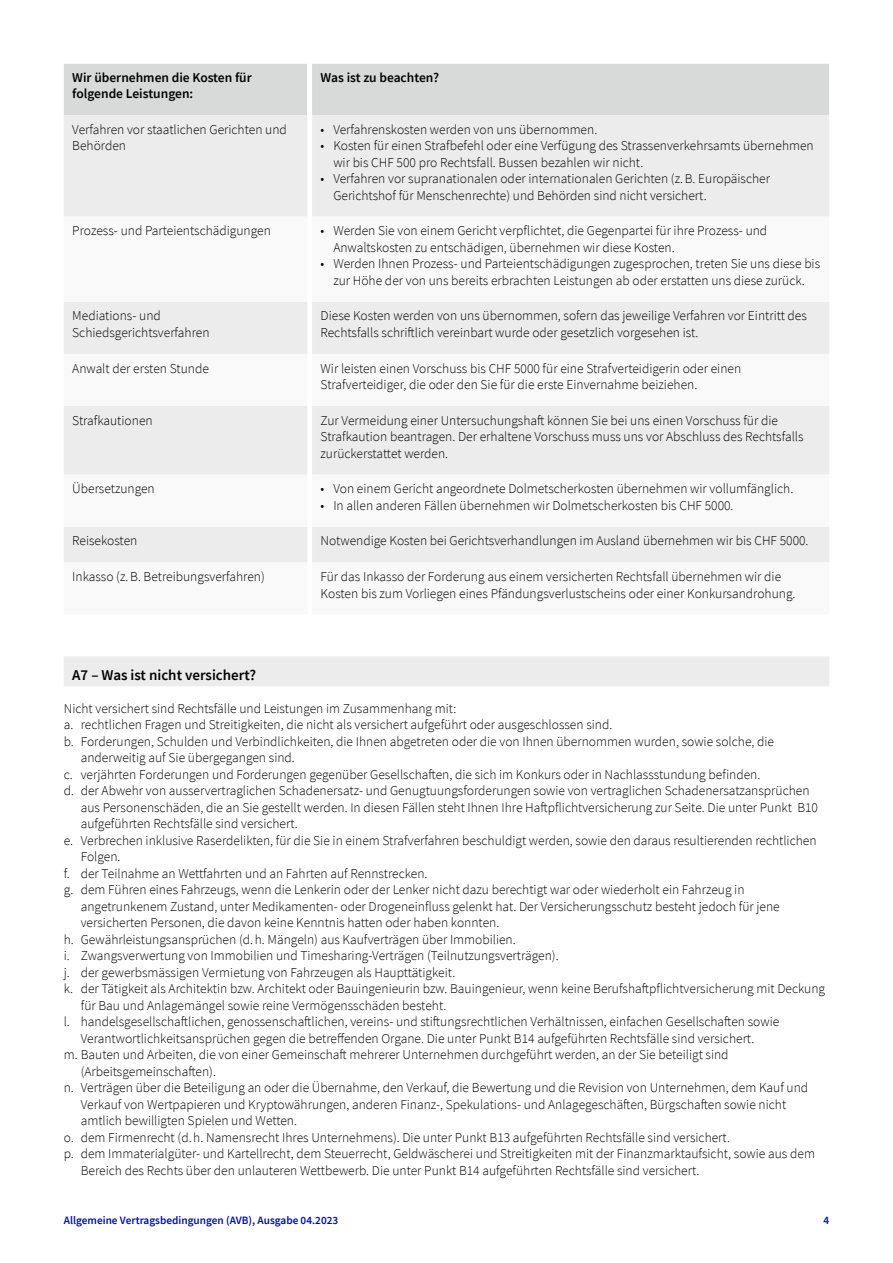
<style>
.page{position:relative;width:893px;height:1263px;background:#fff}
.page>*{position:absolute;margin:0;border:0;box-sizing:border-box;transform-origin:0 0}
.t1{font:600 15px "Source Sans Pro";color:#000}
.t2{font:300 13.5px/16.5px "Source Sans Pro";color:#000}
.t3{font:600 13.5px/15.5px "Source Sans Pro";color:#000}
.t4{font:600 11.25px "Source Sans Pro";color:#00109f}
</style>
<div class="page">
<div style="left:64px;top:656px;width:765px;height:30px;background:#ececec"></div>
<svg style="left:64px;top:64px;width:765px;height:498px"></svg>
<p class="t3" style="left:72px;top:70px;width:181px">Wir übernehmen die Kosten für folgende Leistungen:</p>
<p class="t3" style="left:321px;top:70px;width:120px">Was ist zu beachten?</p>
<p class="t2" style="left:72px;top:121px;width:216px">Verfahren vor staatlichen Gerichten und<br>Behörden</p>
<p class="t2" style="left:321px;top:121px;width:278px">• Verfahrenskosten werden von uns übernommen.</p>
<p class="t2" style="left:333px;top:137px;width:482px;text-indent:-13px">• Kosten für einen Strafbefehl oder eine Verfügung des Strassenverkehrsamts übernehmen wir bis CHF 500 pro Rechtsfall. Bussen bezahlen wir nicht.</p>
<p class="t2" style="left:333px;top:170px;width:438px;text-indent:-13px">• Verfahren vor supranationalen oder internationalen Gerichten (z.B. Europäischer<br>Gerichtshof für Menschenrechte) und Behörden sind nicht versichert.</p>
<p class="t2" style="left:72px;top:222px;width:200px">Prozess- und Parteientschädigungen</p>
<p class="t2" style="left:333px;top:222px;width:435px;text-indent:-13px">• Werden Sie von einem Gericht verpflichtet, die Gegenpartei für ihre Prozess- und<br>Anwaltskosten zu entschädigen, übernehmen wir diese Kosten.</p>
<p class="t2" style="left:321px;top:255px;width:501px;text-align:center">• Werden Ihnen Prozess- und Parteientschädigungen zugesprochen, treten Sie uns diese bis zur Höhe der von uns bereits erbrachten Leistungen ab oder erstatten uns diese zurück.</p>
<p class="t2" style="left:72px;top:308px;width:139px">Mediations- und<br>Schiedsgerichtsverfahren</p>
<p class="t2" style="left:321px;top:308px;width:488px">Diese Kosten werden von uns übernommen, sofern das jeweilige Verfahren vor Eintritt des<br>Rechtsfalls schriftlich vereinbart wurde oder gesetzlich vorgesehen ist.</p>
<p class="t2" style="left:72px;top:360px;width:138px">Anwalt der ersten Stunde</p>
<p class="t2" style="left:321px;top:360px;width:422px">Wir leisten einen Vorschuss bis CHF 5000 für eine Strafverteidigerin oder einen<br>Strafverteidiger, die oder den Sie für die erste Einvernahme beiziehen.</p>
<p class="t2" style="left:72px;top:412px;width:82px">Strafkautionen</p>
<p class="t2" style="left:321px;top:412px;width:484px">Zur Vermeidung einer Untersuchungshaft können Sie bei uns einen Vorschuss für die<br>Strafkaution beantragen. Der erhaltene Vorschuss muss uns vor Abschluss des Rechtsfalls zurückerstattet werden.</p>
<p class="t2" style="left:72px;top:481px;width:84px">Übersetzungen</p>
<p class="t2" style="left:321px;top:481px;width:474px">• Von einem Gericht angeordnete Dolmetscherkosten übernehmen wir vollumfänglich.</p>
<p class="t2" style="left:321px;top:497px;width:414px">• In allen anderen Fällen übernehmen wir Dolmetscherkosten bis CHF 5000.</p>
<p class="t2" style="left:72px;top:533px;width:67px">Reisekosten</p>
<p class="t2" style="left:321px;top:533px;width:489px">Notwendige Kosten bei Gerichtsverhandlungen im Ausland übernehmen wir bis CHF 5000.</p>
<p class="t2" style="left:72px;top:568px;width:194px">Inkasso (z.B. Betreibungsverfahren)</p>
<p class="t2" style="left:321px;top:568px;width:476px">Für das Inkasso der Forderung aus einem versicherten Rechtsfall übernehmen wir die<br>Kosten bis zum Vorliegen eines Pfändungsverlustscheins oder einer Konkursandrohung.</p>
<p class="t1" style="left:72px;top:665px;width:185px">A7 – Was ist nicht versichert?</p>
<p class="t2" style="left:64px;top:700px;width:394px">Nicht versichert sind Rechtsfälle und Leistungen im Zusammenhang mit:</p>
<p class="t2" style="left:64px;top:717px;width:550px">a. rechtlichen Fragen und Streitigkeiten, die nicht als versichert aufgeführt oder ausgeschlossen sind.</p>
<p class="t2" style="left:64px;top:733px;width:712px">b. Forderungen, Schulden und Verbindlichkeiten, die Ihnen abgetreten oder die von Ihnen übernommen wurden, sowie solche, die</p>
<p class="t2" style="left:81px;top:750px;width:216px">anderweitig auf Sie übergegangen sind.</p>
<p class="t2" style="left:64px;top:766px;width:698px">c. verjährten Forderungen und Forderungen gegenüber Gesellschaften, die sich im Konkurs oder in Nachlassstundung befinden.</p>
<p class="t2" style="left:64px;top:783px;width:747px">d. der Abwehr von ausservertraglichen Schadenersatz- und Genugtuungsforderungen sowie von vertraglichen Schadenersatzansprüchen</p>
<p class="t2" style="left:81px;top:799px;width:739px">aus Personenschäden, die an Sie gestellt werden. In diesen Fällen steht Ihnen Ihre Haftpflichtversicherung zur Seite. Die unter Punkt B10</p>
<p class="t2" style="left:81px;top:816px;width:219px">aufgeführten Rechtsfälle sind versichert.</p>
<p class="t2" style="left:64px;top:832px;width:754px">e. Verbrechen inklusive Raserdelikten, für die Sie in einem Strafverfahren beschuldigt werden, sowie den daraus resultierenden rechtlichen</p>
<p class="t2" style="left:81px;top:849px;width:41px">Folgen.</p>
<p class="t2" style="left:64px;top:865px;width:365px">f. der Teilnahme an Wettfahrten und an Fahrten auf Rennstrecken.</p>
<p class="t2" style="left:64px;top:882px;width:682px">g. dem Führen eines Fahrzeugs, wenn die Lenkerin oder der Lenker nicht dazu berechtigt war oder wiederholt ein Fahrzeug in</p>
<p class="t2" style="left:81px;top:898px;width:700px">angetrunkenem Zustand, unter Medikamenten- oder Drogeneinfluss gelenkt hat. Der Versicherungsschutz besteht jedoch für jene</p>
<p class="t2" style="left:81px;top:915px;width:420px">versicherten Personen, die davon keine Kenntnis hatten oder haben konnten.</p>
<p class="t2" style="left:64px;top:931px;width:453px">h. Gewährleistungsansprüchen (d.h. Mängeln) aus Kaufverträgen über Immobilien.</p>
<p class="t2" style="left:64px;top:948px;width:496px">i. Zwangsverwertung von Immobilien und Timesharing-Verträgen (Teilnutzungsverträgen).</p>
<p class="t2" style="left:64px;top:964px;width:393px">j. der gewerbsmässigen Vermietung von Fahrzeugen als Haupttätigkeit.</p>
<p class="t2" style="left:64px;top:981px;width:763px">k. der Tätigkeit als Architektin bzw. Architekt oder Bauingenieurin bzw. Bauingenieur, wenn keine Berufshaftpflichtversicherung mit Deckung</p>
<p class="t2" style="left:81px;top:997px;width:367px">für Bau und Anlagemängel sowie reine Vermögensschäden besteht.</p>
<p class="t2" style="left:64px;top:1014px;width:717px">l. handelsgesellschaftlichen, genossenschaftlichen, vereins- und stiftungsrechtlichen Verhältnissen, einfachen Gesellschaften sowie</p>
<p class="t2" style="left:81px;top:1030px;width:675px">Verantwortlichkeitsansprüchen gegen die betreffenden Organe. Die unter Punkt B14 aufgeführten Rechtsfälle sind versichert.</p>
<p class="t2" style="left:64px;top:1047px;width:666px">m. Bauten und Arbeiten, die von einer Gemeinschaft mehrerer Unternehmen durchgeführt werden, an der Sie beteiligt sind</p>
<p class="t2" style="left:81px;top:1063px;width:137px">(Arbeitsgemeinschaften).</p>
<p class="t2" style="left:64px;top:1080px;width:746px">n. Verträgen über die Beteiligung an oder die Übernahme, den Verkauf, die Bewertung und die Revision von Unternehmen, dem Kauf und</p>
<p class="t2" style="left:81px;top:1096px;width:707px">Verkauf von Wertpapieren und Kryptowährungen, anderen Finanz-, Spekulations- und Anlagegeschäften, Bürgschaften sowie nicht</p>
<p class="t2" style="left:81px;top:1113px;width:218px">amtlich bewilligten Spielen und Wetten.</p>
<p class="t2" style="left:64px;top:1129px;width:668px">o. dem Firmenrecht (d.h. Namensrecht Ihres Unternehmens). Die unter Punkt B13 aufgeführten Rechtsfälle sind versichert.</p>
<p class="t2" style="left:64px;top:1146px;width:753px">p. dem Immaterialgüter- und Kartellrecht, dem Steuerrecht, Geldwäscherei und Streitigkeiten mit der Finanzmarktaufsicht, sowie aus dem</p>
<p class="t2" style="left:81px;top:1162px;width:620px">Bereich des Rechts über den unlauteren Wettbewerb. Die unter Punkt B14 aufgeführten Rechtsfälle sind versichert.</p>
<p class="t4" style="left:64px;top:1213px;width:276px">Allgemeine Vertragsbedingungen (AVB), Ausgabe 04.2023</p>
<p class="t4" style="left:823px;top:1213px;width:7px">4</p>
</div>
